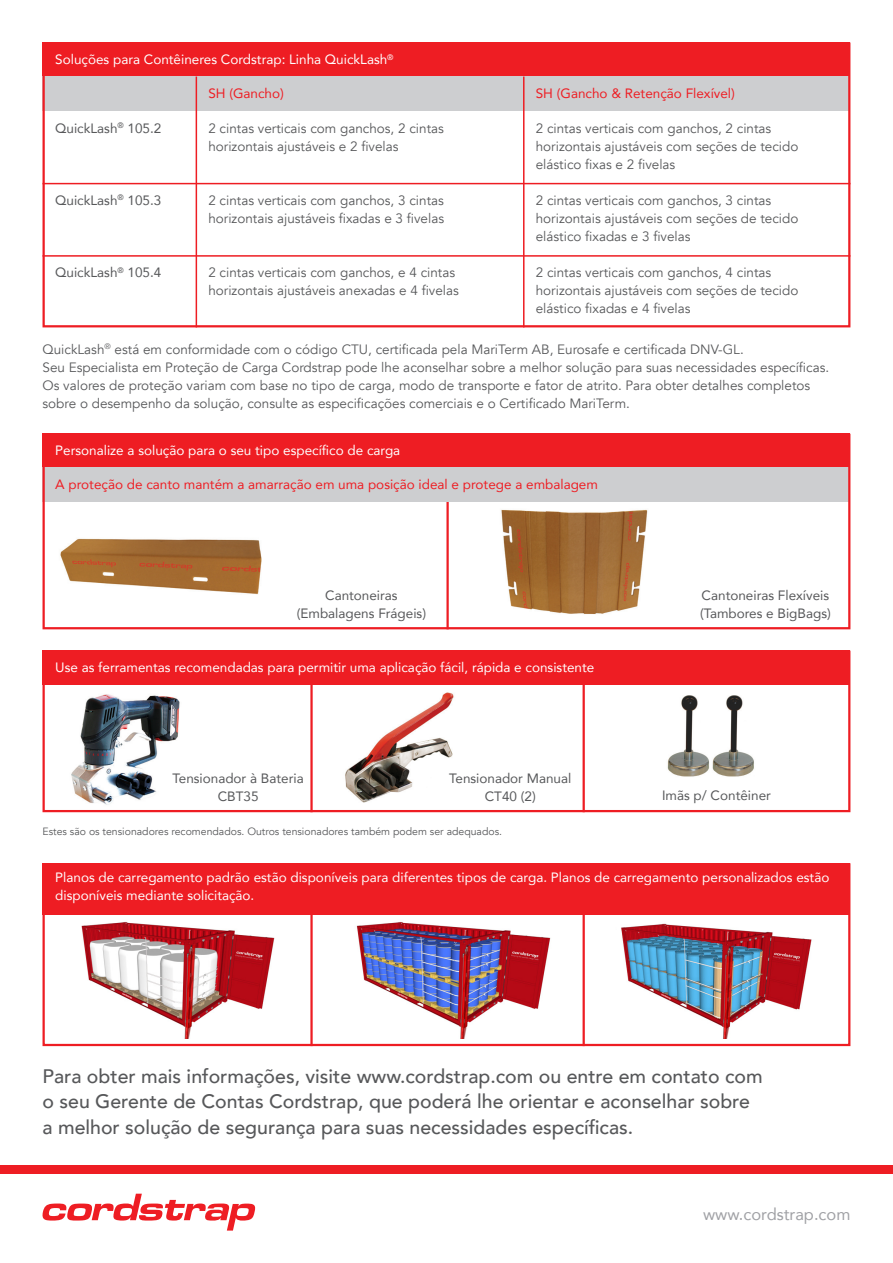
<style>
.page{position:relative;width:893px;height:1263px;background:#fff}
.page>*{position:absolute;margin:0;border:0;box-sizing:border-box;transform-origin:0 0}
.t1{font:500 19.5px "Avenir";color:#57585a}
.t2{font:16.5px "Avenir";color:#a0a1a5}
.t3{font:13.5px/18px "Avenir";color:#57585a}
.t4{font:13.5px/18px "Avenir";color:#fff}
.t5{font:13.5px/18px "Avenir";color:#57585a;text-align:center}
.t6{font:13.5px "Avenir";color:#ee1d23}
.t7{font:10.5px "Avenir";color:#57585a}
</style>
<div class="page">
<img style="left:585px;top:914px;width:250px;height:124px">
<img style="left:501px;top:509px;width:147px;height:105px">
<img style="left:60px;top:538px;width:202px;height:57px">
<div style="left:43px;top:434px;width:807px;height:34px;background:#ee1d23"></div>
<hr style="left:446px;top:493px;width:3px;height:136px;background:#ee1d23">
<img style="left:313px;top:914px;width:260px;height:124px">
<img style="left:46px;top:914px;width:251px;height:124px">
<div style="left:43px;top:863px;width:807px;height:51px;background:#ee1d23"></div>
<hr style="left:310px;top:867px;width:3px;height:179px;background:#ee1d23">
<hr style="left:583px;top:867px;width:2px;height:179px;background:#ee1d23">
<div style="left:43px;top:468px;width:807px;height:34px;background:#cdced0"></div>
<div style="left:43px;top:43px;width:807px;height:34px;background:#ee1d23"></div>
<div style="left:43px;top:77px;width:807px;height:34px;background:#cdced0"></div>
<hr style="left:43px;top:183px;width:807px;height:1px;background:#ee1d23">
<hr style="left:196px;top:77px;width:1px;height:250px;background:#ee1d23">
<hr style="left:523px;top:77px;width:1px;height:250px;background:#ee1d23">
<hr style="left:43px;top:255px;width:807px;height:2px;background:#ee1d23">
<div style="left:0;top:1165px;width:893px;height:9px;background:#ee1d23"></div>
<svg style="left:42px;top:1194px;width:214px;height:36px"></svg>
<div style="left:43px;top:43px;width:807px;height:284px;border:2px solid #ee1d23"></div>
<div style="left:43px;top:434px;width:807px;height:195px;border:2px solid #ee1d23"></div>
<div style="left:43px;top:863px;width:807px;height:183px;border:2px solid #ee1d23"></div>
<img style="left:667px;top:695px;width:87px;height:82px">
<img style="left:345px;top:692px;width:109px;height:111px">
<img style="left:71px;top:694px;width:109px;height:111px">
<hr style="left:310px;top:651px;width:3px;height:161px;background:#ee1d23">
<hr style="left:583px;top:651px;width:2px;height:161px;background:#ee1d23">
<div style="left:43px;top:651px;width:807px;height:34px;background:#ee1d23"></div>
<div style="left:43px;top:651px;width:807px;height:161px;border:2px solid #ee1d23"></div>
<p class="t4" style="left:55px;top:50px;width:340px">Soluções para Contêineres Cordstrap: Linha QuickLash<sup>®</sup></p>
<p class="t6" style="left:208px;top:83px;width:77px">SH (Gancho)</p>
<p class="t5" style="left:55px;top:118px;width:108px">QuickLash<sup>®</sup> 105.2</p>
<p class="t3" style="left:536px;top:119px;width:237px">2 cintas verticais com ganchos, 2 cintas</p>
<p class="t3" style="left:536px;top:137px;width:264px">horizontais ajustáveis com seções de tecido</p>
<p class="t3" style="left:536px;top:155px;width:141px">elástico fixas e 2 fivelas</p>
<p class="t6" style="left:536px;top:83px;width:201px">SH (Gancho &amp; Retenção Flexível)</p>
<p class="t3" style="left:208px;top:119px;width:237px">2 cintas verticais com ganchos, 2 cintas</p>
<p class="t3" style="left:208px;top:137px;width:192px">horizontais ajustáveis e 2 fivelas</p>
<p class="t5" style="left:55px;top:191px;width:108px">QuickLash<sup>®</sup> 105.3</p>
<p class="t3" style="left:536px;top:191px;width:237px">2 cintas verticais com ganchos, 3 cintas</p>
<p class="t3" style="left:536px;top:209px;width:264px">horizontais ajustáveis com seções de tecido</p>
<p class="t3" style="left:536px;top:227px;width:156px">elástico fixadas e 3 fivelas</p>
<p class="t3" style="left:208px;top:191px;width:237px">2 cintas verticais com ganchos, 3 cintas</p>
<p class="t3" style="left:208px;top:209px;width:237px">horizontais ajustáveis fixadas e 3 fivelas</p>
<p class="t5" style="left:55px;top:263px;width:108px">QuickLash<sup>®</sup> 105.4</p>
<p class="t3" style="left:536px;top:264px;width:237px">2 cintas verticais com ganchos, 4 cintas</p>
<p class="t3" style="left:536px;top:282px;width:264px">horizontais ajustáveis com seções de tecido</p>
<p class="t3" style="left:536px;top:300px;width:156px">elástico fixadas e 4 fivelas</p>
<p class="t3" style="left:208px;top:264px;width:248px">2 cintas verticais com ganchos, e 4 cintas</p>
<p class="t3" style="left:208px;top:282px;width:252px">horizontais ajustáveis anexadas e 4 fivelas</p>
<p class="t3" style="left:43px;top:340px;width:703px">QuickLash<sup>®</sup> está em conformidade com o código CTU, certificada pela MariTerm AB, Eurosafe e certificada DNV-GL.</p>
<p class="t3" style="left:43px;top:358px;width:788px">Seu Especialista em Proteção de Carga Cordstrap pode lhe aconselhar sobre a melhor solução para suas necessidades específicas.<br>Os valores de proteção variam com base no tipo de carga, modo de transporte e fator de atrito. Para obter detalhes completos sobre o desempenho da solução, consulte as especificações comerciais e o Certificado MariTerm.</p>
<p class="t4" style="left:55px;top:441px;width:347px">Personalize a solução para o seu tipo específico de carga</p>
<p class="t6" style="left:55px;top:474px;width:544px">A proteção de canto mantém a amarração em uma posição ideal e protege a embalagem</p>
<p class="t5" style="left:325px;top:586px;width:74px">Cantoneiras</p>
<p class="t5" style="left:297px;top:604px;width:131px">(Embalagens Frágeis)</p>
<p class="t4" style="left:55px;top:658px;width:541px">Use as ferramentas recomendadas para permitir uma aplicação fácil, rápida e consistente</p>
<p class="t5" style="left:173px;top:769px;width:133px">Tensionador à Bateria<br>CBT35</p>
<p class="t5" style="left:449px;top:769px;width:124px">Tensionador Manual<br>CT40 (2)</p>
<p class="t7" style="left:43px;top:826px;width:461px">Estes são os tensionadores recomendados. Outros tensionadores também podem ser adequados.</p>
<p class="t5" style="left:702px;top:586px;width:129px">Cantoneiras Flexíveis</p>
<p class="t5" style="left:700px;top:604px;width:132px">(Tambores e BigBags)</p>
<p class="t5" style="left:662px;top:786px;width:110px">Imãs p/ Contêiner</p>
<p class="t4" style="left:55px;top:868px;width:776px">Planos de carregamento padrão estão disponíveis para diferentes tipos de carga. Planos de carregamento personalizados estão disponíveis mediante solicitação.</p>
<p class="t1" style="left:43px;top:1059px;width:722px">Para obter mais informações, visite www.cordstrap.com ou entre em contato com</p>
<p class="t1" style="left:43px;top:1084px;width:709px">o seu Gerente de Contas Cordstrap, que poderá lhe orientar e aconselhar sobre</p>
<p class="t1" style="left:43px;top:1110px;width:592px">a melhor solução de segurança para suas necessidades específicas.</p>
<p class="t2" style="left:703px;top:1201px;width:149px">www.cordstrap.com</p>
</div>
